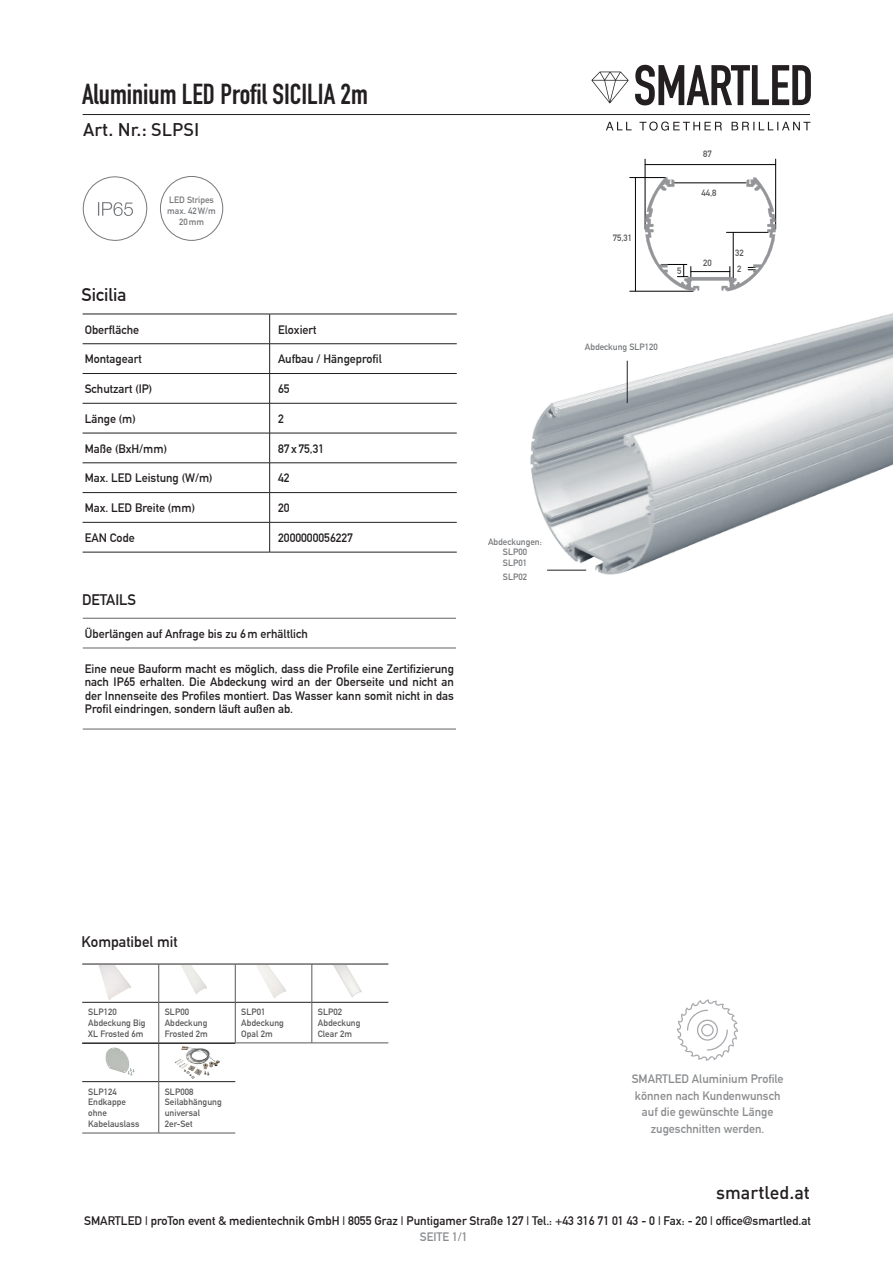
<style>
.page{position:relative;width:893px;height:1263px;background:#fff}
.page>*{position:absolute;margin:0;border:0;box-sizing:border-box;transform-origin:0 0}
.t1{font:700 28.5px "DIN Condensed";color:#231f20}
.t2{font:500 18px "DIN";color:#231f20}
.t3{font:700 18px "DIN Alternate";color:#231f20}
.t4{font:700 15px "DIN Alternate";color:#231f20}
.t5{font:700 12.15px "DIN Alternate";color:#231f20}
.t6{font:700 12px/13.5px "DIN Alternate";color:#231f20;text-align:justify}
.t7{font:700 12px/16.5px "DIN Alternate";color:#8a8c8f;text-align:center}
.t8{font:700 9px/10.8px "DIN Alternate";letter-spacing:.005em;color:#57585a}
.t9{font:700 9px/10.8px "DIN Alternate";color:#76787b;text-align:center}
</style>
<div class="page">
<hr style="left:83px;top:114px;width:727px;height:1px;background:#231f20">
<svg style="left:591px;top:72px;width:38px;height:31px"></svg>
<svg style="left:606px;top:122px;width:204px;height:9px"></svg>
<svg style="left:635px;top:65px;width:176px;height:40px"></svg>
<svg style="left:83px;top:315px;width:374px;height:88px"></svg>
<hr style="left:83px;top:403px;width:187px;height:1px;background:#231f20">
<hr style="left:270px;top:403px;width:187px;height:1px;background:#231f20">
<hr style="left:269px;top:403px;width:1px;height:30px;background:#231f20">
<hr style="left:83px;top:433px;width:187px;height:1px;background:#231f20">
<hr style="left:270px;top:433px;width:187px;height:1px;background:#231f20">
<hr style="left:269px;top:433px;width:1px;height:30px;background:#231f20">
<hr style="left:83px;top:463px;width:187px;height:1px;background:#231f20">
<hr style="left:270px;top:463px;width:187px;height:1px;background:#231f20">
<hr style="left:83px;top:492px;width:187px;height:1px;background:#231f20">
<hr style="left:270px;top:492px;width:187px;height:1px;background:#231f20">
<svg style="left:269px;top:463px;width:1px;height:59px"></svg>
<hr style="left:83px;top:522px;width:187px;height:1px;background:#231f20">
<hr style="left:270px;top:522px;width:187px;height:1px;background:#231f20">
<hr style="left:269px;top:522px;width:1px;height:30px;background:#231f20">
<hr style="left:83px;top:552px;width:187px;height:1px;background:#231f20">
<hr style="left:270px;top:552px;width:187px;height:1px;background:#231f20">
<hr style="left:83px;top:314px;width:187px;height:1px;background:#231f20">
<hr style="left:270px;top:314px;width:187px;height:1px;background:#231f20">
<svg style="left:83px;top:647px;width:373px;height:82px"></svg>
<hr style="left:83px;top:618px;width:373px;height:1px;background:#636366">
<hr style="left:83px;top:648px;width:373px;height:1px;background:#636366">
<hr style="left:83px;top:729px;width:373px;height:1px;background:#636366">
<div style="left:160px;top:176px;width:63px;height:65px;border:1px solid #76787b;border-radius:50%"></div>
<hr style="left:645px;top:164px;width:131px;height:1px;background:#000001">
<hr style="left:630px;top:177px;width:36px;height:1px;background:#000001">
<hr style="left:645px;top:159px;width:1px;height:70px;background:#000001">
<hr style="left:635px;top:178px;width:1px;height:113px;background:#000001">
<hr style="left:775px;top:159px;width:1px;height:70px;background:#000001">
<svg style="left:645px;top:178px;width:131px;height:91px"></svg>
<img style="left:530px;top:269px;width:363px;height:306px">
<hr style="left:627px;top:361px;width:1px;height:42px;background:#231f20">
<hr style="left:547px;top:570px;width:39px;height:1px;background:#231f20">
<svg style="left:82px;top:176px;width:66px;height:65px"></svg>
<svg style="left:677px;top:999px;width:61px;height:62px"></svg>
<img style="left:98px;top:965px;width:45px;height:37px">
<img style="left:178px;top:965px;width:38px;height:37px">
<img style="left:255px;top:965px;width:37px;height:37px">
<img style="left:331px;top:965px;width:38px;height:37px">
<img style="left:105px;top:1047px;width:30px;height:29px">
<img style="left:175px;top:1046px;width:45px;height:33px">
<hr style="left:82px;top:1002px;width:77px;height:1px;background:#231f20">
<hr style="left:159px;top:1002px;width:76px;height:1px;background:#231f20">
<hr style="left:235px;top:1002px;width:77px;height:1px;background:#231f20">
<hr style="left:312px;top:1002px;width:76px;height:1px;background:#231f20">
<hr style="left:82px;top:1042px;width:77px;height:1px;background:#57585a">
<hr style="left:159px;top:1042px;width:76px;height:1px;background:#57585a">
<hr style="left:235px;top:1042px;width:77px;height:1px;background:#57585a">
<hr style="left:312px;top:1042px;width:76px;height:1px;background:#57585a">
<hr style="left:158px;top:964px;width:1px;height:38px;background:#57585a">
<hr style="left:235px;top:964px;width:1px;height:38px;background:#57585a">
<hr style="left:312px;top:964px;width:1px;height:38px;background:#57585a">
<hr style="left:158px;top:1002px;width:1px;height:41px;background:#57585a">
<hr style="left:235px;top:1002px;width:1px;height:41px;background:#57585a">
<hr style="left:312px;top:1002px;width:1px;height:41px;background:#57585a">
<hr style="left:82px;top:964px;width:77px;height:1px;background:#231f20">
<hr style="left:159px;top:964px;width:76px;height:1px;background:#231f20">
<hr style="left:235px;top:964px;width:77px;height:1px;background:#231f20">
<hr style="left:312px;top:964px;width:76px;height:1px;background:#231f20">
<hr style="left:82px;top:1081px;width:77px;height:1px;background:#231f20">
<hr style="left:159px;top:1081px;width:76px;height:1px;background:#231f20">
<hr style="left:82px;top:1133px;width:77px;height:1px;background:#57585a">
<hr style="left:159px;top:1133px;width:76px;height:1px;background:#57585a">
<hr style="left:158px;top:1044px;width:1px;height:38px;background:#57585a">
<hr style="left:158px;top:1082px;width:1px;height:51px;background:#57585a">
<hr style="left:82px;top:1043px;width:77px;height:1px;background:#231f20">
<hr style="left:159px;top:1043px;width:76px;height:1px;background:#231f20">
<h1 class="t1" style="left:82px;top:75px;width:287px">Aluminium LED Profil SICILIA 2m</h1>
<h2 class="t2" style="left:83px;top:118px;width:118px">Art. Nr.: SLPSI</h2>
<h2 class="t3" style="left:82px;top:281px;width:46px">Sicilia</h2>
<p class="t9" style="left:167px;top:194px;width:50px">LED Stripes max. 42W/m<br>20mm</p>
<p class="t6" style="left:85px;top:322px;width:56px">Oberfläche</p>
<p class="t6" style="left:278px;top:322px;width:40px">Eloxiert</p>
<p class="t6" style="left:85px;top:351px;width:59px">Montageart</p>
<p class="t6" style="left:278px;top:351px;width:105px">Aufbau / Hängeprofil</p>
<p class="t6" style="left:85px;top:381px;width:69px">Schutzart (IP)</p>
<p class="t6" style="left:278px;top:381px;width:13px">65</p>
<p class="t6" style="left:85px;top:411px;width:53px">Länge (m)</p>
<p class="t6" style="left:278px;top:411px;width:7px">2</p>
<p class="t6" style="left:85px;top:441px;width:84px">Maße (BxH/mm)</p>
<p class="t6" style="left:278px;top:441px;width:48px">87 x 75,31</p>
<p class="t6" style="left:85px;top:470px;width:129px">Max. LED Leistung (W/m)</p>
<p class="t6" style="left:278px;top:470px;width:13px">42</p>
<p class="t6" style="left:85px;top:500px;width:112px">Max. LED Breite (mm)</p>
<p class="t6" style="left:278px;top:500px;width:13px">20</p>
<p class="t6" style="left:85px;top:530px;width:51px">EAN Code</p>
<p class="t6" style="left:278px;top:530px;width:76px">2000000056227</p>
<p class="t4" style="left:82px;top:589px;width:56px">DETAILS</p>
<p class="t6" style="left:85px;top:626px;width:224px">Überlängen auf Anfrage bis zu 6m erhältlich</p>
<p class="t6" style="left:85px;top:661px;width:371px">Eine neue Bauform macht es möglich, dass die Profile eine Zertifizierung nach IP65 erhalten. Die Abdeckung wird an der Oberseite und nicht an der Innenseite des Profiles montiert. Das Wasser kann somit nicht in das Profil eindringen, sondern läuft außen ab.</p>
<p class="t9" style="left:488px;top:535px;width:55px">Abdeckungen:<br>SLP00<br>SLP01</p>
<p class="t9" style="left:503px;top:571px;width:26px">SLP02</p>
<p class="t8" style="left:613px;top:232px;width:21px">75,31</p>
<p class="t8" style="left:703px;top:148px;width:10px">87</p>
<p class="t8" style="left:701px;top:187px;width:17px">44,8</p>
<p class="t8" style="left:735px;top:247px;width:10px">32</p>
<p class="t8" style="left:703px;top:257px;width:10px">20</p>
<p class="t8" style="left:677px;top:265px;width:6px">5</p>
<p class="t8" style="left:737px;top:263px;width:6px">2</p>
<p class="t9" style="left:585px;top:341px;width:74px">Abdeckung SLP120</p>
<p class="t4" style="left:82px;top:931px;width:97px">Kompatibel mit</p>
<p class="t8" style="left:88px;top:1006px;width:59px">SLP120<br>Abdeckung Big<br>XL Frosted 6m</p>
<p class="t8" style="left:165px;top:1006px;width:45px">SLP00<br>Abdeckung<br>Frosted 2m</p>
<p class="t8" style="left:241px;top:1006px;width:44px">SLP01<br>Abdeckung<br>Opal 2m</p>
<p class="t8" style="left:318px;top:1006px;width:44px">SLP02<br>Abdeckung<br>Clear 2m</p>
<p class="t8" style="left:88px;top:1085px;width:53px">SLP124<br>Endkappe ohne<br>Kabelauslass</p>
<p class="t8" style="left:165px;top:1085px;width:59px">SLP008<br>Seilabhängung universal<br>2er-Set</p>
<p class="t7" style="left:632px;top:1070px;width:153px">SMARTLED Aluminium Profile können nach Kundenwunsch auf die gewünschte Länge zugeschnitten werden.</p>
<h2 class="t2" style="left:716px;top:1181px;width:95px">smartled.at</h2>
<p class="t5" style="left:84px;top:1211px;width:728px">SMARTLED | proTon event &amp; medientechnik GmbH | 8055 Graz | Puntigamer Straße 127 | Tel.: +43 316 71 01 43 - 0 | Fax: - 20 | office@smartled.at</p>
<p class="t7" style="left:420px;top:1228px;width:49px">SEITE 1/1</p>
</div>
